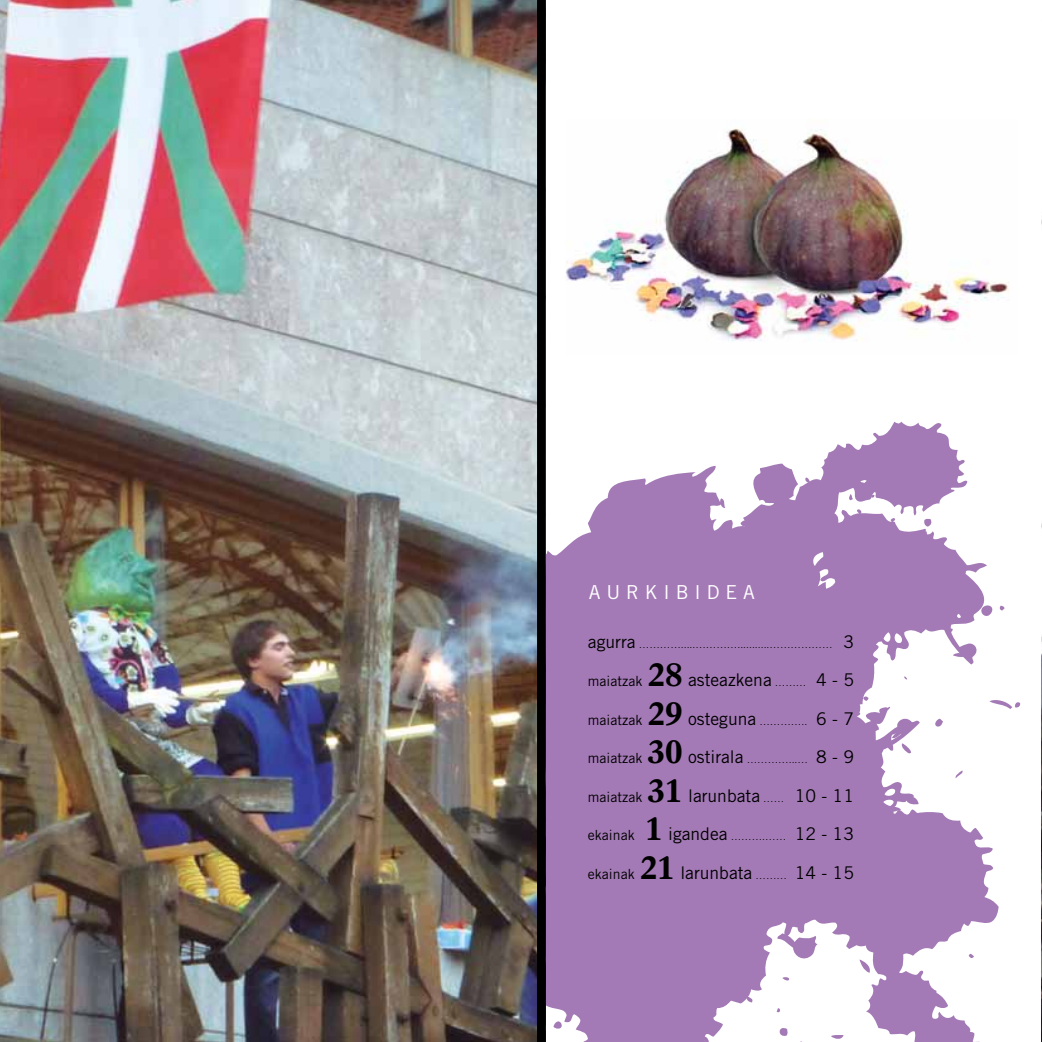
<style>
.page{position:relative;width:1042px;height:1042px;background:#fff}
.page>*{position:absolute;margin:0;border:0;box-sizing:border-box;transform-origin:0 0}
.t1{font:19.25px "Trade Gothic";color:#fff}
.t2{font:17.5px "Trade Gothic";color:#000}
.t3{font:14px "Trade Gothic";color:#000}
.t4{font:300 10.5px "Trade Gothic";color:#000}
.s1{font-weight:400;font-size:17.5px}
.s2{font-family:"Olympian";font-weight:700;font-size:31.5px}
.s3{font-weight:300;font-size:10.5px}
.s4{font-size:14px}
</style>
<div class="page">
<img style="left:1041px;top:219px;width:1px;height:823px">
<svg style="left:999px;top:605px;width:5px;height:6px"></svg>
<svg style="left:998px;top:700px;width:23px;height:9px"></svg>
<svg style="left:546px;top:421px;width:452px;height:621px;fill:#a47ab6"></svg>
<img style="left:0;top:0;width:537px;height:1042px">
<div style="left:537px;top:0;width:9px;height:1042px;background:#000"></div>
<img style="left:566px;top:128px;width:443px;height:213px">
<p class="t1" style="left:589px;top:580px;width:168px">A U R K I B I D E A</p>
<p class="t4" style="left:588px;top:638px;width:267px"><span class="s1">agurra</span> ………….....…………...........……………… <span class="s1">3</span></p>
<p class="t3" style="left:588px;top:673px;width:56px">maiatzak</p>
<p class="t2" style="left:648px;top:669px;width:208px"><span class="s2">28</span> asteazkena <span class="s3">………</span> 4 - 5</p>
<p class="t2" style="left:648px;top:708px;width:208px"><span class="s2">29</span> osteguna <span class="s3">…………..</span> 6 - 7</p>
<p class="t3" style="left:588px;top:711px;width:56px">maiatzak</p>
<p class="t2" style="left:648px;top:746px;width:208px"><span class="s2">30</span> ostirala <span class="s3">…………...…</span> 8 - 9</p>
<p class="t3" style="left:588px;top:750px;width:56px">maiatzak</p>
<p class="t2" style="left:648px;top:785px;width:208px"><span class="s2">31</span> larunbata <span class="s3">……</span> 10 - 11</p>
<p class="t2" style="left:588px;top:823px;width:268px"><span class="s4">ekainak</span> <span class="s2">1</span> igandea <span class="s3">……….……</span> 12 - 13</p>
<p class="t3" style="left:588px;top:865px;width:48px">ekainak</p>
<p class="t3" style="left:588px;top:788px;width:56px">maiatzak</p>
<p class="t2" style="left:640px;top:862px;width:215px"><span class="s2">21</span> larunbata <span class="s3">………</span> 14 - 15</p>
</div>
